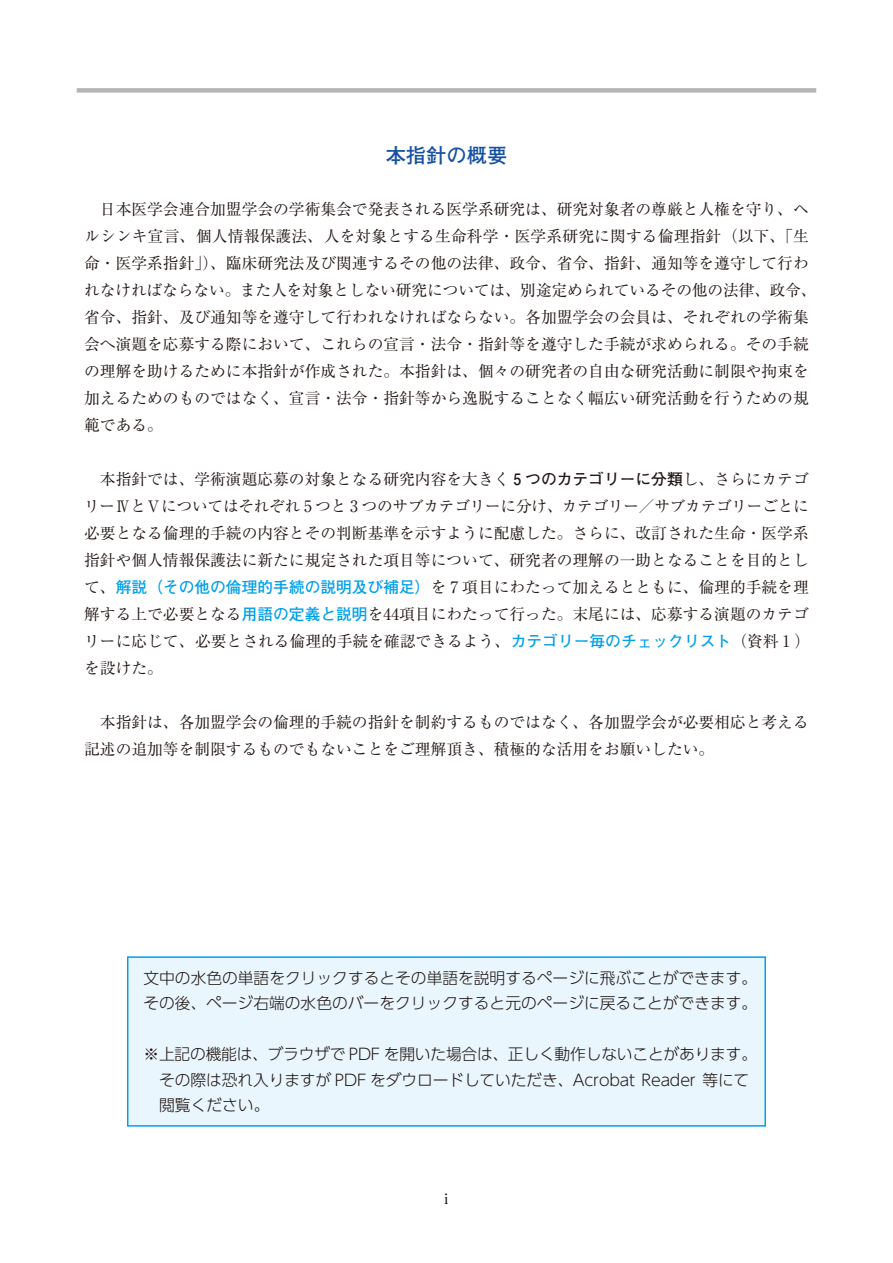
<style>
.page{position:relative;width:893px;height:1263px;background:#fff}
.page>*{position:absolute;margin:0;border:0;box-sizing:border-box;transform-origin:0 0}
.t1{font:700 20.25px "Futo Go B101 Pro";color:#1650a2}
.t2{font:15.75px/27px "Ryumin Pro";color:#221815}
.t3{font:300 15.75px/25.5px "UD Shin Go Pr 6 N";color:#221815}
.t4{font:14.25px "Century Old Style Std";color:#221815}
.s1{font-family:"Futo Go B101 Pro";font-weight:700}
.s2{font-family:"Futo Go B101 Pro";font-weight:700;color:#00a0e9}
</style>
<div class="page">
<div style="left:77px;top:88px;width:739px;height:5px;background:#b5b6b6"></div>
<div style="left:128px;top:957px;width:637px;height:169px;background:#eaf6fd"></div>
<div style="left:127px;top:956px;width:639px;height:171px;border:2px solid #00a0e9"></div>
<p class="t1" style="left:386px;top:139px;width:123px">本指針の概要</p>
<p class="t2" style="left:84px;top:194px;width:734px">　日本医学会連合加盟学会の学術集会で発表される医学系研究は、研究対象者の尊厳と人権を守り、ヘルシンキ宣言、個人情報保護法、人を対象とする生命科学・医学系研究に関する倫理指針（以下、「生命・医学系指針」）、臨床研究法及び関連するその他の法律、政令、省令、指針、通知等を遵守して行われなければならない。また人を対象としない研究については、別途定められているその他の法律、政令、省令、指針、及び通知等を遵守して行われなければならない。各加盟学会の会員は、それぞれの学術集会へ演題を応募する際において、これらの宣言・法令・指針等を遵守した手続が求められる。その手続の理解を助けるために本指針が作成された。本指針は、個々の研究者の自由な研究活動に制限や拘束を加えるためのものではなく、宣言・法令・指針等から逸脱することなく幅広い研究活動を行うための規範である。</p>
<p class="t2" style="left:84px;top:464px;width:727px;text-align:justify">　本指針では、学術演題応募の対象となる研究内容を大きく <span class="s1">5 つのカテゴリーに分類</span>し、さらにカテゴリーⅣとⅤについてはそれぞれ 5 つと 3 つのサブカテゴリーに分け、カテゴリー／サブカテゴリーごとに必要となる倫理的手続の内容とその判断基準を示すように配慮した。さらに、改訂された生命・医学系指針や個人情報保護法に新たに規定された項目等について、研究者の理解の一助となることを目的として、<span class="s2">解説（その他の倫理的手続の説明及び補足）</span>を 7 項目にわたって加えるとともに、倫理的手続を理解する上で必要となる<span class="s2">用語の定義と説明</span>を44項目にわたって行った。末尾には、応募する演題のカテゴリーに応じて、必要とされる倫理的手続を確認できるよう、<span class="s2">カテゴリー毎のチェックリスト</span>（資料 1 ）を設けた。</p>
<p class="t2" style="left:84px;top:707px;width:726px">　本指針は、各加盟学会の倫理的手続の指針を制約するものではなく、各加盟学会が必要相応と考える記述の追加等を制限するものでもないことをご理解頂き、積極的な活用をお願いしたい。</p>
<p class="t3" style="left:143px;top:964px;width:615px">文中の水色の単語をクリックするとその単語を説明するページに飛ぶことができます。その後、ページ右端の水色のバーをクリックすると元のページに戻ることができます。</p>
<p class="t3" style="left:159px;top:1041px;width:600px;text-indent:-16px">※上記の機能は、ブラウザで PDF を開いた場合は、正しく動作しないことがあります。その際は恐れ入りますが PDF をダウロードしていただき、Acrobat Reader 等にて閲覧ください。</p>
<p class="t4" style="left:445px;top:1190px;width:5px">i</p>
</div>
